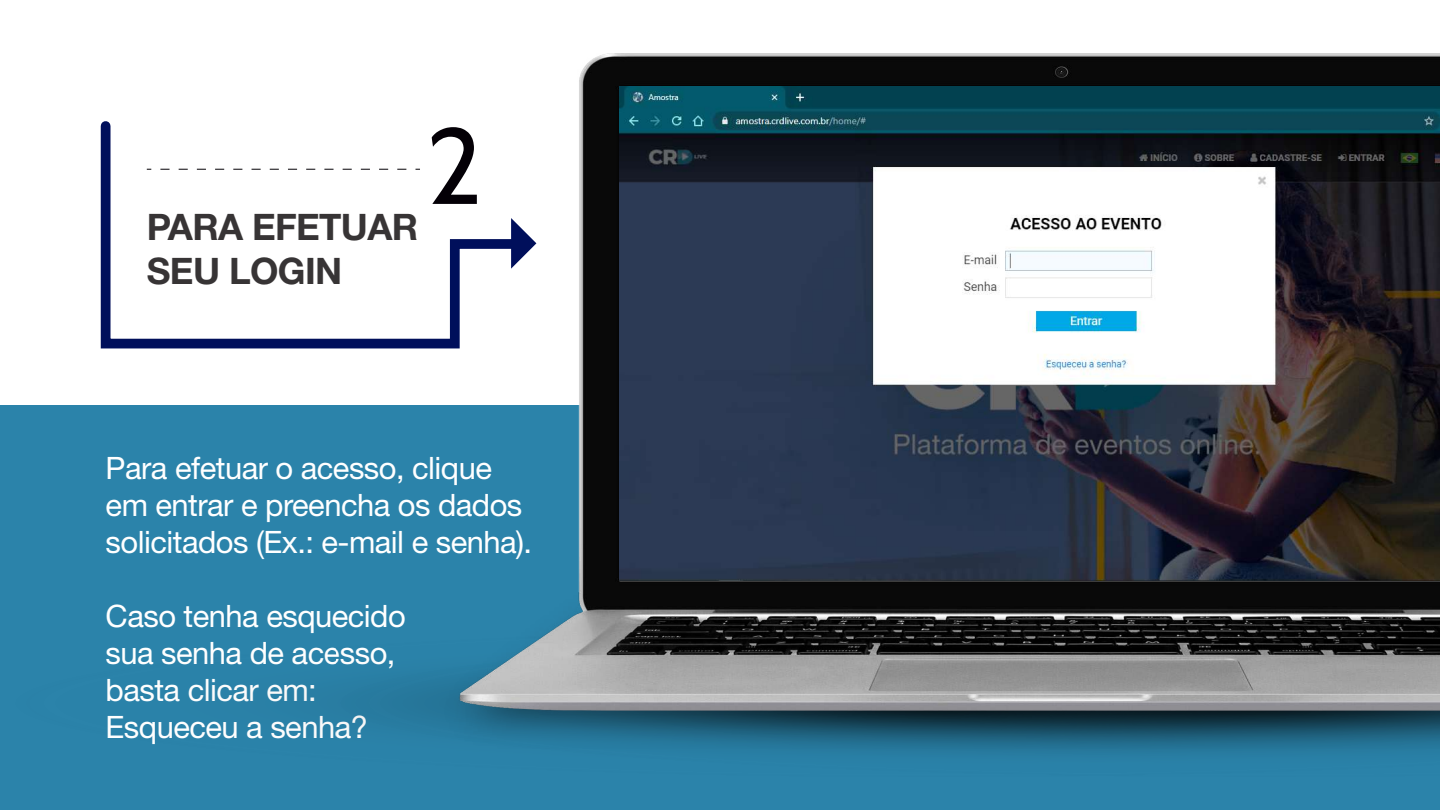
<style>
.page{position:relative;width:1440px;height:810px;background:#fff}
.page>*{position:absolute;margin:0;border:0;box-sizing:border-box;transform-origin:0 0}
.t1{font:107.48px "Cabin";color:#040006}
.t2{font:700 36.53px/43.9px "Helvetica Neue";letter-spacing:-.015em;color:#373435}
.t3{font:30.9px/37px "Helvetica Neue";letter-spacing:-.015em;color:#fff}
</style>
<div class="page">
<div style="left:0;top:405px;width:1440px;height:405px;background:#2b83aa"></div>
<img style="left:445px;top:53px;width:995px;height:696px">
<svg style="left:100px;top:116px;width:421px;height:237px"></svg>
<svg style="left:511px;top:218px;width:25px;height:51px"></svg>
<img style="left:620px;top:86px;width:820px;height:495px">
<p class="t2" style="left:147px;top:206px;width:273px">PARA EFETUAR<br>SEU LOGIN</p>
<h1 class="t1" style="left:426px;top:100px;width:58px">2</h1>
<p class="t3" style="left:106px;top:451px;width:428px">Para efetuar o acesso, clique em entrar e preencha os dados solicitados (Ex.: e-mail e senha).</p>
<p class="t3" style="left:106px;top:599px;width:302px">Caso tenha esquecido sua senha de acesso, basta clicar em:<br>Esqueceu a senha?</p>
</div>
